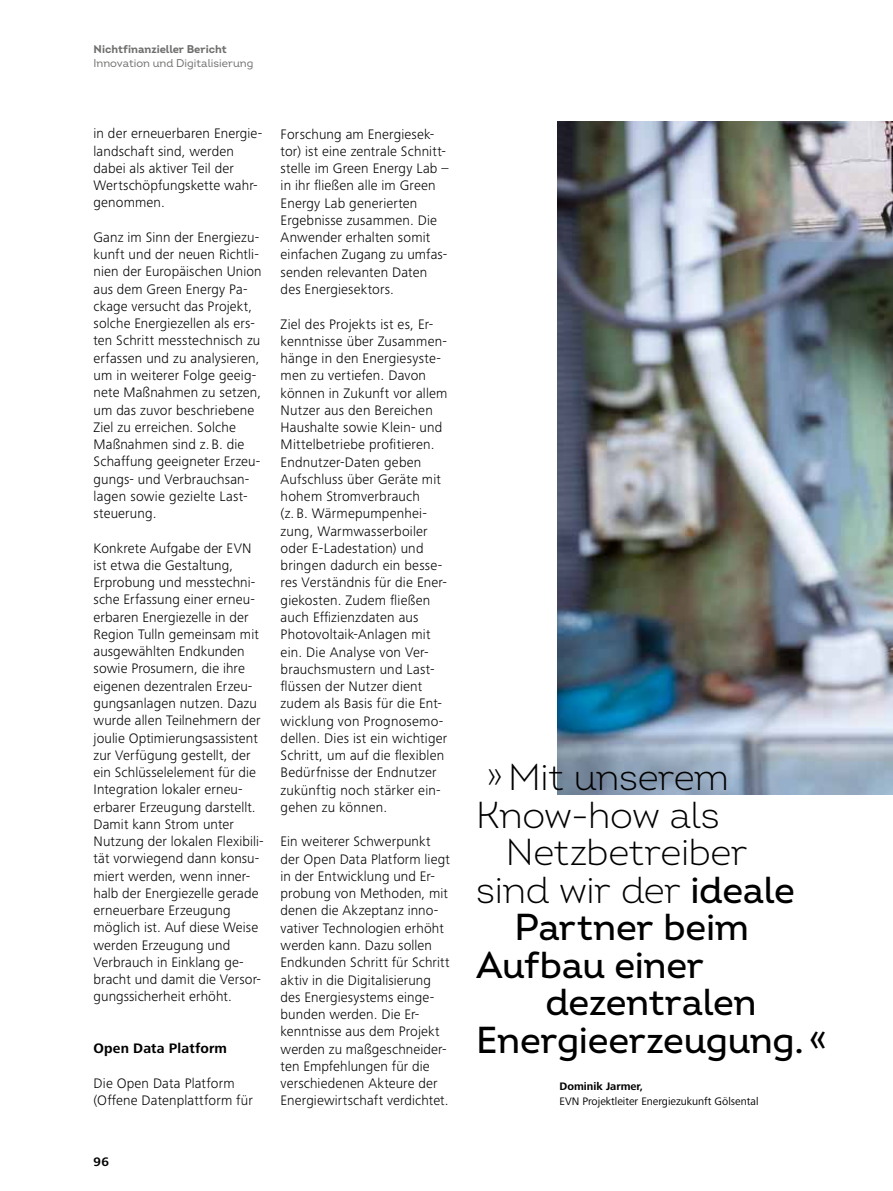
<style>
.page{position:relative;width:893px;height:1191px;background:#fff}
.page>*{position:absolute;margin:0;border:0;box-sizing:border-box;transform-origin:0 0}
.t1{font:300 37.5px "Intro";letter-spacing:-.01em;color:#000}
.t2{font:500 37.5px "Intro";letter-spacing:-.005em;color:#000}
.t3{font:300 14.25px/17.2px "Frutiger Nextfor EVN";letter-spacing:.01em;color:#000}
.t4{font:700 14.25px "Frutiger Next For EVN";letter-spacing:.01em;color:#000}
.t5{font:700 12.75px "Frutiger Next For EVN";color:#000}
.t6{font:11.25px "Frutiger Next Pro";color:#000}
.t7{font:11.25px "Intro";color:#6f6f6e}
.t8{font:700 11.25px "Intro";color:#6f6f6e}
.t9{font:700 11.25px "Frutiger Next For EVN";color:#000}
.s1{font-weight:500}
</style>
<div class="page">
<img style="left:557px;top:122px;width:336px;height:672px">
<p class="t8" style="left:94px;top:42px;width:135px">Nichtfinanzieller Bericht</p>
<p class="t7" style="left:94px;top:56px;width:161px">Innovation und Digitalisierung</p>
<p class="t3" style="left:94px;top:125px;width:170px">in der erneuerbaren Energie&shy;landschaft sind, werden dabei als aktiver Teil der<br>Wertschöpfungskette wahr&shy;genommen.</p>
<p class="t3" style="left:94px;top:228px;width:170px">Ganz im Sinn der Energiezu&shy;kunft und der neuen Richtli&shy;nien der Europäischen Union aus dem Green Energy Pa&shy;ckage versucht das Projekt, solche Energiezellen als ers&shy;ten Schritt messtechnisch zu erfassen und zu analysieren, um in weiterer Folge geeig&shy;nete Maßnahmen zu setzen, um das zuvor beschriebene<br>Ziel zu erreichen. Solche<br>Maßnahmen sind z. B. die<br>Schaffung geeigneter Erzeu&shy;gungs- und Verbrauchsan&shy;lagen sowie gezielte Last&shy;steuerung.</p>
<p class="t3" style="left:94px;top:539px;width:172px">Konkrete Aufgabe der EVN ist etwa die Gestaltung,<br>Erprobung und messtechni&shy;sche Erfassung einer erneu&shy;erbaren Energiezelle in der<br>Region Tulln gemeinsam mit ausgewählten Endkunden sowie Prosumern, die ihre eigenen dezentralen Erzeu&shy;gungsanlagen nutzen. Dazu wurde allen Teilnehmern der joulie Optimierungsassistent zur Verfügung gestellt, der ein Schlüsselelement für die<br>Integration lokaler erneu&shy;erbarer Erzeugung darstellt.<br>Damit kann Strom unter<br>Nutzung der lokalen Flexibili&shy;tät vorwiegend dann konsu&shy;miert werden, wenn inner&shy;halb der Energiezelle gerade erneuerbare Erzeugung möglich ist. Auf diese Weise werden Erzeugung und<br>Verbrauch in Einklang ge&shy;bracht und damit die Versor&shy;gungssicherheit erhöht.</p>
<p class="t4" style="left:94px;top:1040px;width:135px">Open Data Platform</p>
<p class="t3" style="left:94px;top:1074px;width:161px">Die Open Data Platform (Offene Datenplattform für</p>
<p class="t3" style="left:281px;top:125px;width:169px">Forschung am Energiesek&shy;tor) ist eine zentrale Schnitt&shy;stelle im Green Energy Lab – in ihr fließen alle im Green<br>Energy Lab generierten<br>Ergebnisse zusammen. Die<br>Anwender erhalten somit einfachen Zugang zu umfas&shy;senden relevanten Daten des Energiesektors.</p>
<p class="t3" style="left:281px;top:315px;width:168px">Ziel des Projekts ist es, Er&shy;kenntnisse über Zusammen&shy;hänge in den Energiesyste&shy;men zu vertiefen. Davon können in Zukunft vor allem<br>Nutzer aus den Bereichen<br>Haushalte sowie Klein- und<br>Mittelbetriebe profitieren.<br>Endnutzer-Daten geben<br>Aufschluss über Geräte mit hohem Stromverbrauch<br>(z. B. Wärmepumpenhei&shy;zung, Warmwasserboiler oder E-Ladestation) und bringen dadurch ein besse&shy;res Verständnis für die Ener&shy;giekosten. Zudem fließen auch Effizienzdaten aus<br>Photovoltaik-Anlagen mit ein. Die Analyse von Ver&shy;brauchsmustern und Last&shy;flüssen der Nutzer dient zudem als Basis für die Ent&shy;wicklung von Prognosemo&shy;dellen. Dies ist ein wichtiger<br>Schritt, um auf die flexiblen<br>Bedürfnisse der Endnutzer zukünftig noch stärker ein&shy;gehen zu können.</p>
<p class="t3" style="left:281px;top:833px;width:171px">Ein weiterer Schwerpunkt der Open Data Platform liegt in der Entwicklung und Er&shy;probung von Methoden, mit denen die Akzeptanz inno&shy;vativer Technologien erhöht werden kann. Dazu sollen<br>Endkunden Schritt für Schritt aktiv in die Digitalisierung des Energiesystems einge&shy;bunden werden. Die Er&shy;kenntnisse aus dem Projekt werden zu maßgeschneider&shy;ten Empfehlungen für die verschiedenen Akteure der<br>Energiewirtschaft verdichtet.</p>
<p class="t5" style="left:94px;top:1154px;width:17px">96</p>
<h1 class="t1" style="left:486px;top:755px;width:244px">»Mit unserem</h1>
<h1 class="t1" style="left:476px;top:792px;width:245px">Know-how als</h1>
<h1 class="t1" style="left:506px;top:830px;width:243px">Netzbetreiber</h1>
<h1 class="t1" style="left:476px;top:867px;width:320px">sind wir der <span class="s1">ideale</span></h1>
<h1 class="t2" style="left:514px;top:904px;width:236px">Partner beim</h1>
<h1 class="t2" style="left:476px;top:942px;width:230px">Aufbau einer</h1>
<h1 class="t2" style="left:546px;top:979px;width:213px">dezentralen</h1>
<h1 class="t2" style="left:476px;top:1017px;width:353px">Energieerzeugung.«</h1>
<p class="t9" style="left:559px;top:1080px;width:85px">Dominik Jarmer,</p>
<p class="t6" style="left:559px;top:1094px;width:200px">EVN Projektleiter Energiezukunft Gölsental</p>
</div>
